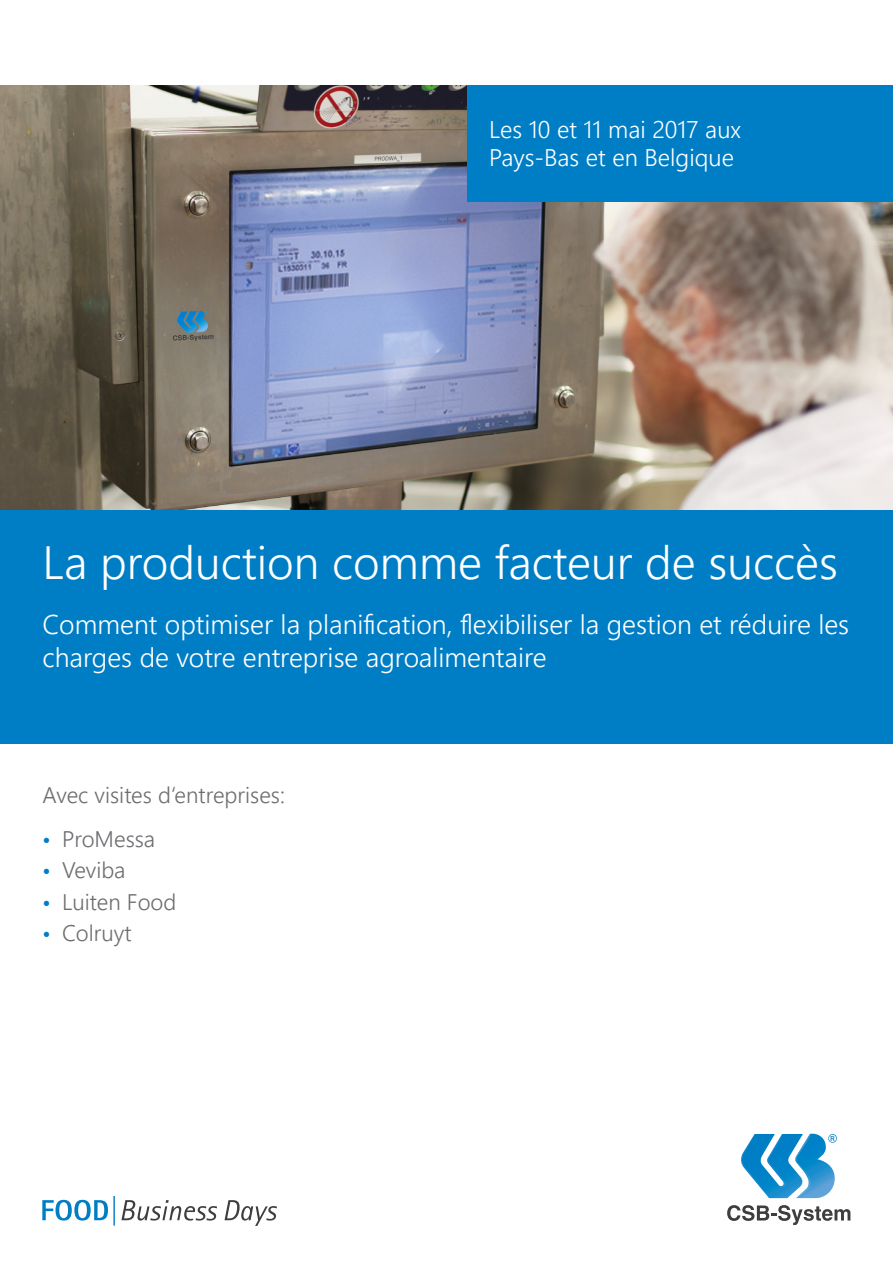
<style>
.page{position:relative;width:893px;height:1263px;background:#fff}
.page>*{position:absolute;margin:0;border:0;box-sizing:border-box;transform-origin:0 0}
.t1{font:300 46.5px "Segoe UI";color:#fff}
.t2{font:300 27px/33px "Segoe UI";color:#fff}
.t3{font:300 24px/28.8px "Segoe UI";color:#fff}
.t4{font:300 22.5px "Segoe UI";color:#6c6d70}
.s1{color:#007ec5}
</style>
<div class="page">
<img style="left:0;top:85px;width:893px;height:425px">
<div style="left:468px;top:85px;width:425px;height:117px;background:#007ec5"></div>
<div style="left:0;top:510px;width:893px;height:234px;background:#007ec5"></div>
<svg style="left:741px;top:1134px;width:96px;height:64px"></svg>
<svg style="left:727px;top:1205px;width:123px;height:20px"></svg>
<svg style="left:121px;top:1200px;width:156px;height:26px"></svg>
<svg style="left:42px;top:1196px;width:73px;height:29px"></svg>
<p class="t3" style="left:489px;top:114px;width:254px">Les 10 et 11 mai 2017 aux<br>Pays-Bas et en Belgique</p>
<h1 class="t1" style="left:43px;top:525px;width:797px">La production comme facteur de succès</h1>
<p class="t2" style="left:43px;top:607px;width:808px">Comment optimiser la planification, flexibiliser la gestion et réduire les charges de votre entreprise agroalimentaire</p>
<p class="t4" style="left:43px;top:777px;width:244px">Avec visites d‘entreprises:</p>
<p class="t4" style="left:43px;top:821px;width:114px"><span class="s1">•</span> ProMessa</p>
<p class="t4" style="left:43px;top:852px;width:84px"><span class="s1">•</span> Veviba</p>
<p class="t4" style="left:43px;top:883px;width:135px"><span class="s1">•</span> Luiten Food</p>
<p class="t4" style="left:43px;top:915px;width:91px"><span class="s1">•</span> Colruyt</p>
</div>
